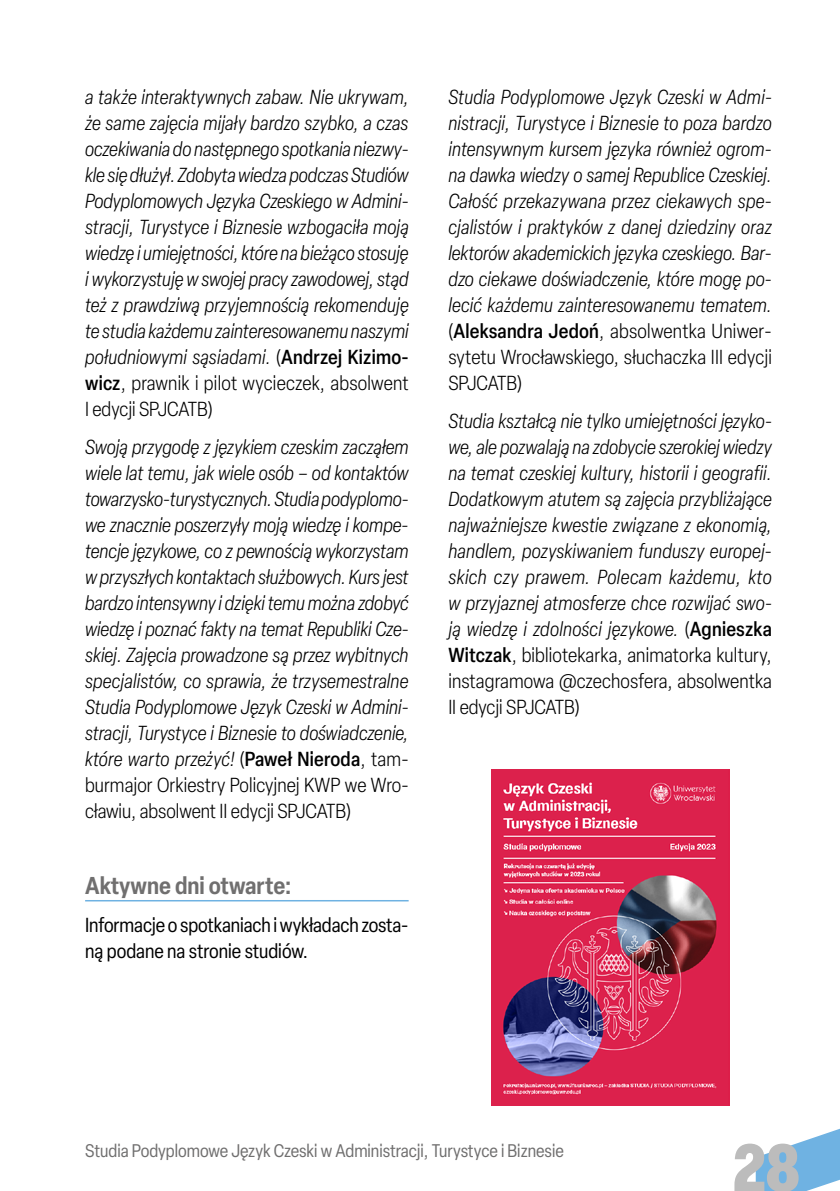
<style>
.page{position:relative;width:840px;height:1191px;background:#fff}
.page>*{position:absolute;margin:0;border:0;box-sizing:border-box;transform-origin:0 0}
.t1{font:900 condensed 66px "Elza";color:#bcbcbc}
.t2{font:600 condensed 24px "Elza";color:#706f6f}
.t3{font:italic 300 condensed 20px/26px "Elza";letter-spacing:.005em;color:#000;text-align:justify}
.t4{font:condensed 20px/26px "Elza";letter-spacing:-.005em;color:#000}
.t5{font:condensed 18px "Elza";color:#706f6f}
.s1{font-style:normal}
.s2{font-weight:500;font-style:normal}
</style>
<div class="page">
<svg style="left:755px;top:1129px;width:84px;height:62px"></svg>
<img style="left:491px;top:769px;width:237px;height:337px">
<hr style="left:85px;top:900px;width:323px;height:1px;background:#6fb2e2">
<p class="t3" style="left:85px;top:84px;width:325px">a także interaktywnych zabaw. Nie ukrywam, że same zajęcia mijały bardzo szybko, a czas oczekiwania do następnego spotkania niezwy&shy;kle się dłużył. Zdobyta wiedza podczas Studiów Podyplomowych Języka Czeskiego w Admini&shy;stracji, Turystyce i Biznesie wzbogaciła moją wiedzę i umiejętności, które na bieżąco stosuję i wykorzystuję w swojej pracy zawodowej, stąd też z prawdziwą przyjemnością rekomenduję te studia każdemu zainteresowanemu naszymi południowymi sąsiadami. <span class="s1">(</span><span class="s2">Andrzej Kizimo&shy;wicz</span><span class="s1">, prawnik i pilot wycieczek, absolwent I edycji SPJCATB)</span></p>
<p class="t3" style="left:85px;top:433px;width:325px">Swoją przygodę z językiem czeskim zacząłem wiele lat temu, jak wiele osób – od kontaktów towarzysko-turystycznych. Studia podyplomo&shy;we znacznie poszerzyły moją wiedzę i kompe&shy;tencje językowe, co z pewnością wykorzystam w przyszłych kontaktach służbowych. Kurs jest bardzo intensywny i dzięki temu można zdobyć wiedzę i poznać fakty na temat Republiki Cze&shy;skiej. Zajęcia prowadzone są przez wybitnych specjalistów, co sprawia, że trzysemestralne Studia Podyplomowe Język Czeski w Admini&shy;stracji, Turystyce i Biznesie to doświadczenie, które warto przeżyć! <span class="s1">(</span><span class="s2">Paweł Nieroda</span><span class="s1">, tam&shy;burmajor Orkiestry Policyjnej KWP we Wro&shy;cławiu, absolwent II edycji SPJCATB)</span></p>
<p class="t2" style="left:85px;top:869px;width:208px">Aktywne dni otwarte:</p>
<p class="t4" style="left:85px;top:911px;width:325px">Informacje o spotkaniach i wykładach zosta&shy;ną podane na stronie studiów.</p>
<p class="t3" style="left:448px;top:84px;width:325px">Studia Podyplomowe Język Czeski w Admi&shy;nistracji, Turystyce i Biznesie to poza bardzo intensywnym kursem języka również ogrom&shy;na dawka wiedzy o samej Republice Czeskiej.<br>Całość przekazywana przez ciekawych spe&shy;cjalistów i praktyków z danej dziedziny oraz lektorów akademickich języka czeskiego. Bar&shy;dzo ciekawe doświadczenie, które mogę po&shy;lecić każdemu zainteresowanemu tematem. <span class="s1">(</span><span class="s2">Aleksandra Jedoń</span><span class="s1">, absolwentka Uniwer&shy;sytetu Wrocławskiego, słuchaczka III edycji SPJCATB)</span></p>
<p class="t3" style="left:448px;top:407px;width:325px">Studia kształcą nie tylko umiejętności języko&shy;we, ale pozwalają na zdobycie szerokiej wiedzy na temat czeskiej kultury, historii i geografii.<br>Dodatkowym atutem są zajęcia przybliżające najważniejsze kwestie związane z ekonomią, handlem, pozyskiwaniem funduszy europej&shy;skich czy prawem. Polecam każdemu, kto w przyjaznej atmosferze chce rozwijać swo&shy;ją wiedzę i zdolności językowe. <span class="s1">(</span><span class="s2">Agnieszka Witczak</span><span class="s1">, bibliotekarka, animatorka kultury, instagramowa @czechosfera, absolwentka II edycji SPJCATB)</span></p>
<p class="t5" style="left:85px;top:1138px;width:480px">Studia Podyplomowe Język Czeski w Administracji, Turystyce i Biznesie</p>
<h1 class="t1" style="left:733px;top:1120px;width:68px">28</h1>
</div>
